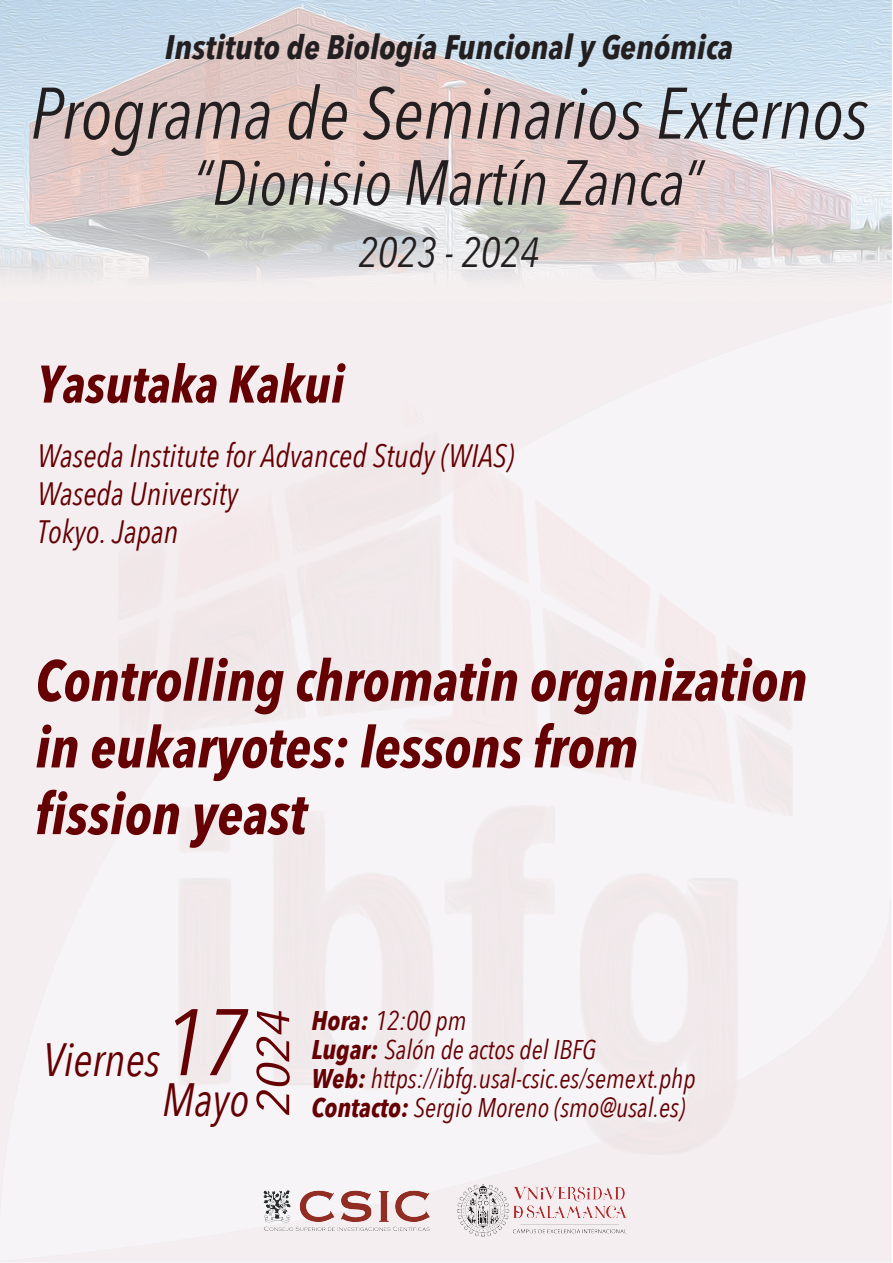
<style>
.page{position:relative;width:893px;height:1263px;background:#fff}
.page>*{position:absolute;margin:0;border:0;box-sizing:border-box;transform-origin:0 0}
.t1{font:italic 72px "Avenir Next Condensed";color:#231f20}
.t2{font:italic 63px "Avenir Next Condensed";color:#231f20}
.t3{font:italic 700 57px/66.8px "Avenir Next Condensed";color:#650003}
.t4{font:italic 700 52.2px "Avenir Next Condensed";color:#650003}
.t5{font:italic 46.65px "Avenir Next Condensed";color:#650003}
.t6{font:italic 45.45px "Avenir Next Condensed";color:#650003;scale:1.26 1}
.t7{font:italic 42px "Avenir Next Condensed";color:#231f20}
.t8{font:italic 700 33.9px "Avenir Next Condensed";color:#231f20}
.t9{font:italic 32.25px/37.8px "Avenir Next Condensed";color:#650003}
.t10{font:italic 27px/28.8px "Avenir Next Condensed";color:#650003}
.s1{font-weight:700}
</style>
<div class="page">
<img style="left:0;top:0;width:891px;height:302px">
<div style="left:0;top:302px;width:891px;height:960px;background:#f4eef0"></div>
<div style="left:100px;top:384px;width:708px;height:784px;background:#f5eef0"></div>
<img style="left:264px;top:1190px;width:166px;height:41px">
<img style="left:454px;top:1182px;width:175px;height:57px">
<p class="t8" style="left:165px;top:26px;width:570px">Instituto de Biología Funcional y Genómica</p>
<h1 class="t1" style="left:30px;top:70px;width:839px">Programa de Seminarios Externos</h1>
<h2 class="t2" style="left:193px;top:145px;width:512px">“Dionisio Martín Zanca”</h2>
<h3 class="t7" style="left:358px;top:227px;width:183px">2023 - 2024</h3>
<h3 class="t4" style="left:37px;top:352px;width:308px">Yasutaka Kakui</h3>
<p class="t9" style="left:37px;top:437px;width:478px">Waseda Institute for Advanced Study (WIAS)<br>Waseda University<br>Tokyo. Japan</p>
<h3 class="t3" style="left:35px;top:647px;width:773px">Controlling chromatin organization in eukaryotes: lessons from<br>fission yeast</h3>
<h3 class="t5" style="left:162px;top:1071px;width:89px"><sup>17</sup>Mayo</h3>
<h3 class="t6" style="left:246px;top:1116px;width:86px;rotate:-90deg">2024</h3>
<h3 class="t5" style="left:43px;top:1032px;width:118px">Viernes</h3>
<p class="t10" style="left:312px;top:1006px;width:386px"><span class="s1">Hora:</span> 12:00 pm<br><span class="s1">Lugar:</span> Salón de actos del IBFG<br><span class="s1">Web:</span> https://ibfg.usal-csic.es/semext.php</p>
<p class="t10" style="left:312px;top:1093px;width:375px"><span class="s1">Contacto:</span> Sergio Moreno (smo@usal.es)</p>
</div>
